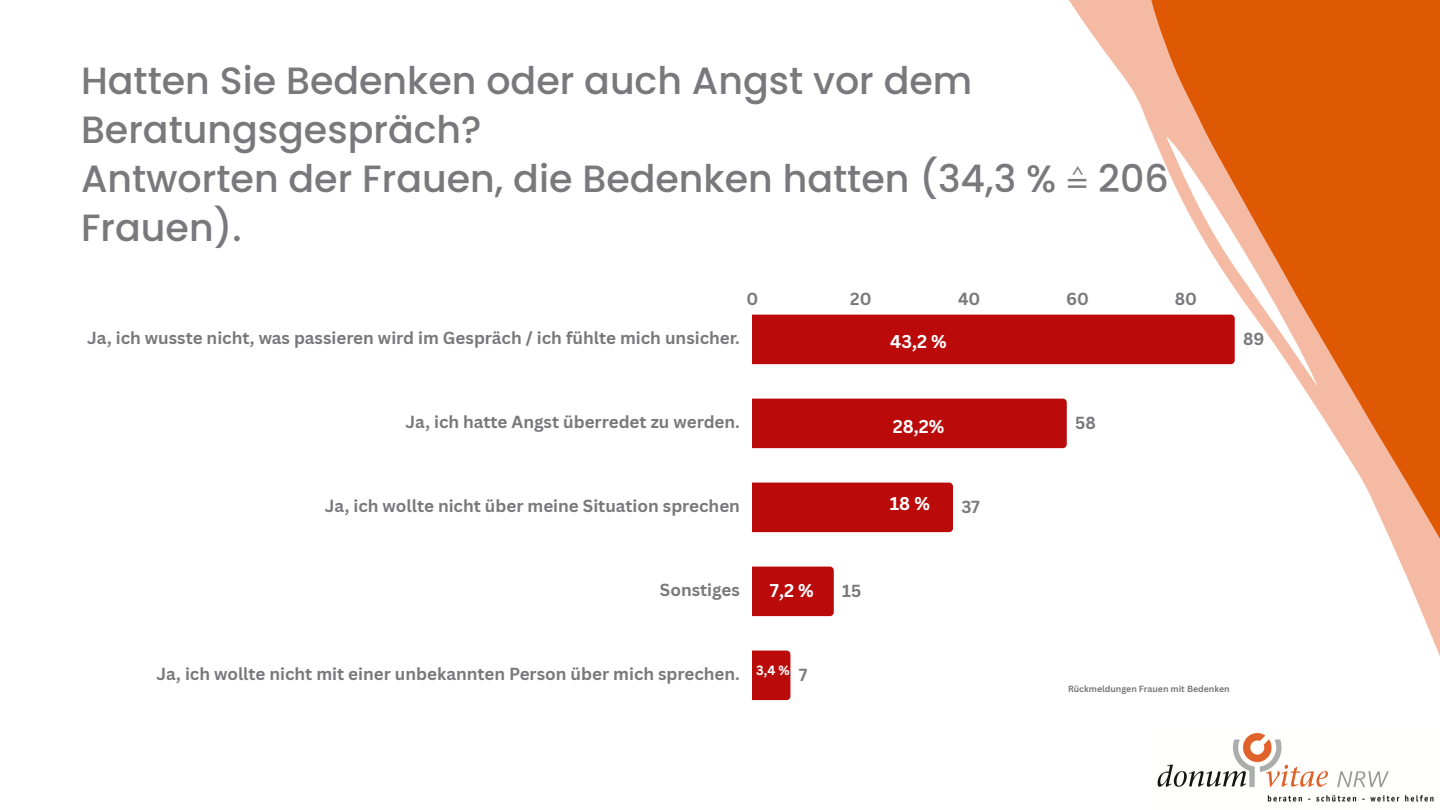
<style>
.page{position:relative;width:1440px;height:810px;background:#fff}
.page>*{position:absolute;margin:0;border:0;box-sizing:border-box;transform-origin:0 0}
.t1{font:500 38px/48.8px "Poppins";color:#79797d}
.t2{font:700 18px "Canva Sans";color:#fff}
.t3{font:700 17px "Canva Sans";color:#79797d}
.t4{font:700 13px "Canva Sans";color:#fff}
.t5{font:700 8.8px "Canva Sans";color:#79797d}
.s1{font-family:"Free Sans";font-weight:400}
</style>
<div class="page">
<svg style="left:1050px;top:0;width:390px;height:656px"></svg>
<div style="left:753px;top:483px;width:200px;height:49px;background:#bb0a0a"></div>
<div style="left:753px;top:399px;width:314px;height:49px;background:#bb0a0a"></div>
<div style="left:753px;top:651px;width:37px;height:49px;background:#bb0a0a"></div>
<div style="left:753px;top:315px;width:482px;height:49px;background:#bb0a0a"></div>
<div style="left:753px;top:567px;width:81px;height:49px;background:#bb0a0a"></div>
<img style="left:1157px;top:732px;width:277px;height:70px">
<p class="t1" style="left:81px;top:57px;width:1089px">Hatten Sie Bedenken oder auch Angst vor dem<br>Beratungsgespräch?<br>Antworten der Frauen, die Bedenken hatten (34,3 % <span class="s1">≙</span> 206<br>Frauen).</p>
<p class="t3" style="left:747px;top:286px;width:13px">0</p>
<p class="t3" style="left:850px;top:286px;width:23px">20</p>
<p class="t3" style="left:958px;top:286px;width:24px">40</p>
<p class="t3" style="left:1066px;top:286px;width:24px">60</p>
<p class="t3" style="left:1175px;top:286px;width:24px">80</p>
<p class="t3" style="left:87px;top:326px;width:654px">Ja, ich wusste nicht, was passieren wird im Gespräch / ich fühlte mich unsicher.</p>
<p class="t3" style="left:1243px;top:327px;width:23px">89</p>
<h2 class="t2" style="left:890px;top:329px;width:58px">43,2 %</h2>
<p class="t3" style="left:405px;top:410px;width:336px">Ja, ich hatte Angst überredet zu werden.</p>
<p class="t3" style="left:1075px;top:411px;width:22px">58</p>
<h1 class="t2" style="left:893px;top:413px;width:53px">28,2%</h1>
<h2 class="t2" style="left:890px;top:491px;width:42px">18 %</h2>
<p class="t3" style="left:325px;top:494px;width:417px">Ja, ich wollte nicht über meine Situation sprechen</p>
<p class="t3" style="left:961px;top:495px;width:20px">37</p>
<p class="t3" style="left:660px;top:578px;width:82px">Sonstiges</p>
<p class="t3" style="left:842px;top:579px;width:21px">15</p>
<h2 class="t2" style="left:770px;top:578px;width:45px">7,2 %</h2>
<h2 class="t4" style="left:756px;top:661px;width:35px">3,4 %</h2>
<p class="t3" style="left:156px;top:662px;width:585px">Ja, ich wollte nicht mit einer unbekannten Person über mich sprechen.</p>
<p class="t3" style="left:799px;top:663px;width:10px">7</p>
<p class="t5" style="left:1068px;top:683px;width:163px">Rückmeldungen Frauen mit Bedenken</p>
</div>
